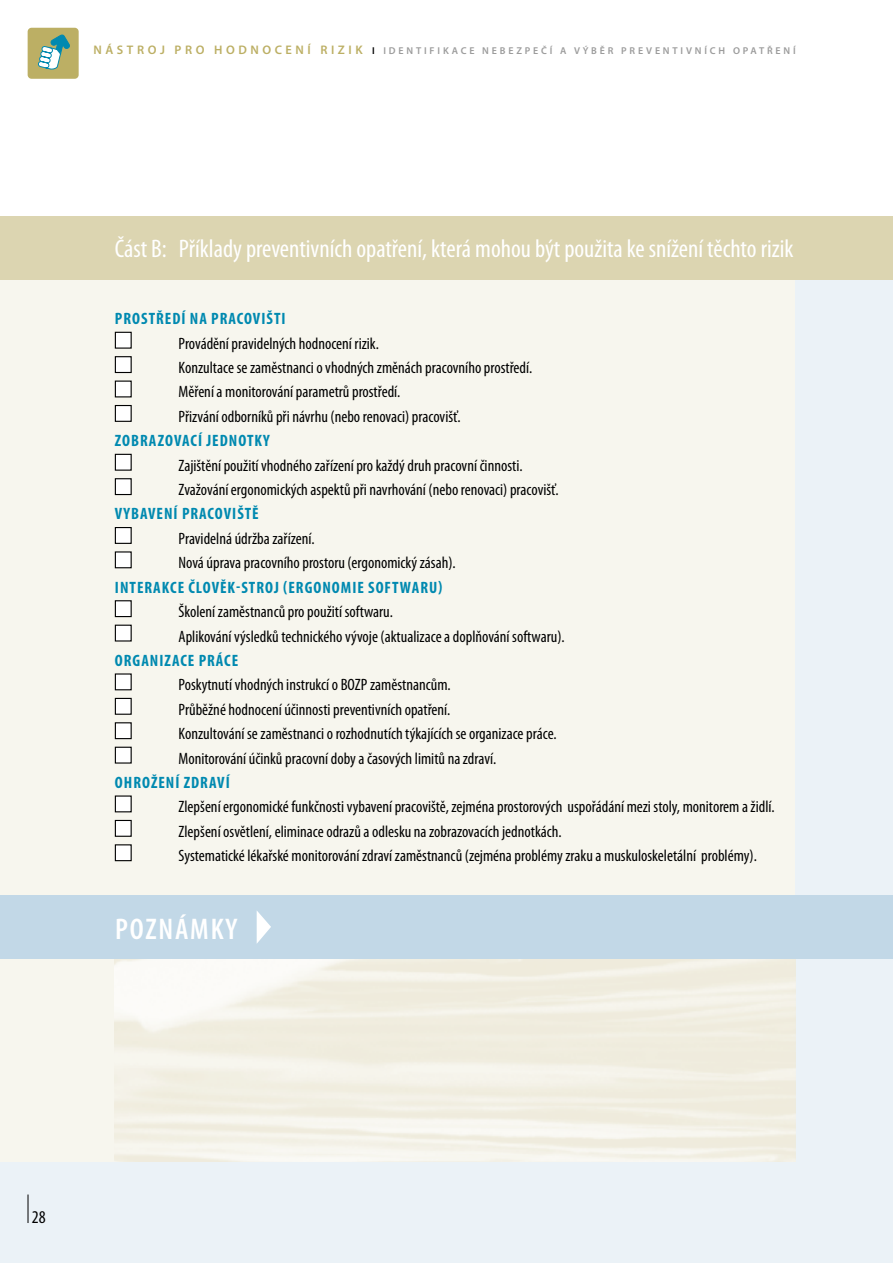
<style>
.page{position:relative;width:893px;height:1263px;background:#fff}
.page>*{position:absolute;margin:0;border:0;box-sizing:border-box;transform-origin:0 0}
.t1{font:600 condensed 30px "Myriad Pro";color:#fff}
.t2{font:condensed 25.5px "Myriad Pro";color:#fff}
.t3{font:condensed 18px "Myriad Pro";color:#000}
.t4{font:condensed 16.5px/24.5px "Myriad Pro";color:#000}
.t5{font:700 condensed 16.5px "Myriad Pro";letter-spacing:.06em;color:#0089b0}
.t6{font:600 9.9px "Myriad Pro";letter-spacing:.285em;color:#9c9c9c}
.s1{font-size:12.45px;color:#bcaf64}
.s2{color:#000}
</style>
<div class="page">
<div style="left:0;top:276px;width:893px;height:987px;background:#ebf2f7"></div>
<div style="left:0;top:266px;width:795px;height:895px;background:#f7f6ee"></div>
<div style="left:115px;top:332px;width:16px;height:16px;background:#fff"></div>
<div style="left:115px;top:332px;width:17px;height:17px;border:1px solid #000"></div>
<div style="left:115px;top:357px;width:16px;height:15px;background:#fff"></div>
<div style="left:115px;top:356px;width:17px;height:17px;border:1px solid #000"></div>
<div style="left:115px;top:381px;width:16px;height:16px;background:#fff"></div>
<div style="left:115px;top:381px;width:17px;height:16px;border:1px solid #000"></div>
<div style="left:115px;top:405px;width:16px;height:16px;background:#fff"></div>
<div style="left:115px;top:405px;width:17px;height:17px;border:1px solid #000"></div>
<div style="left:115px;top:454px;width:16px;height:16px;background:#fff"></div>
<div style="left:115px;top:454px;width:17px;height:17px;border:1px solid #000"></div>
<div style="left:115px;top:479px;width:16px;height:15px;background:#fff"></div>
<div style="left:115px;top:478px;width:17px;height:17px;border:1px solid #000"></div>
<div style="left:115px;top:528px;width:16px;height:15px;background:#fff"></div>
<div style="left:115px;top:527px;width:17px;height:17px;border:1px solid #000"></div>
<div style="left:115px;top:552px;width:16px;height:16px;background:#fff"></div>
<div style="left:115px;top:551px;width:17px;height:17px;border:1px solid #000"></div>
<div style="left:115px;top:601px;width:16px;height:15px;background:#fff"></div>
<div style="left:115px;top:600px;width:17px;height:17px;border:1px solid #000"></div>
<div style="left:115px;top:625px;width:16px;height:16px;background:#fff"></div>
<div style="left:115px;top:625px;width:17px;height:16px;border:1px solid #000"></div>
<div style="left:115px;top:674px;width:16px;height:16px;background:#fff"></div>
<div style="left:115px;top:698px;width:16px;height:16px;background:#fff"></div>
<div style="left:115px;top:698px;width:17px;height:17px;border:1px solid #000"></div>
<div style="left:115px;top:723px;width:16px;height:16px;background:#fff"></div>
<div style="left:115px;top:722px;width:17px;height:17px;border:1px solid #000"></div>
<div style="left:115px;top:747px;width:16px;height:16px;background:#fff"></div>
<div style="left:115px;top:747px;width:17px;height:16px;border:1px solid #000"></div>
<div style="left:115px;top:796px;width:16px;height:16px;background:#fff"></div>
<div style="left:115px;top:820px;width:16px;height:16px;background:#fff"></div>
<div style="left:115px;top:820px;width:17px;height:17px;border:1px solid #000"></div>
<div style="left:115px;top:845px;width:16px;height:16px;background:#fff"></div>
<div style="left:115px;top:844px;width:17px;height:17px;border:1px solid #000"></div>
<div style="left:0;top:216px;width:893px;height:64px;background:#dcd5b1"></div>
<img style="left:115px;top:959px;width:680px;height:202px">
<div style="left:0;top:895px;width:893px;height:64px;background:#c2d8e7"></div>
<svg style="left:257px;top:911px;width:14px;height:32px"></svg>
<svg style="left:28px;top:1194px;width:1px;height:29px"></svg>
<div style="left:28px;top:28px;width:51px;height:51px;background:#bcaf64;border-radius:4px"></div>
<svg style="left:38px;top:34px;width:32px;height:36px"></svg>
<p class="t6" style="left:94px;top:44px;width:704px"><span class="s1">NÁSTROJ PRO HODNOCENÍ RIZIK</span> <span class="s2">I</span> IDENTIFIKACE NEBEZPEČÍ A VÝBĚR PREVENTIVNÍCH OPATŘENÍ</p>
<h2 class="t2" style="left:115px;top:233px;width:680px">Část B: Příklady preventivních opatření, která mohou být použita ke snížení těchto rizik</h2>
<p class="t5" style="left:115px;top:308px;width:172px">PROSTŘEDÍ NA PRACOVIŠTI</p>
<p class="t4" style="left:179px;top:331px;width:355px">Provádění pravidelných hodnocení rizik.<br>Konzultace se zaměstnanci o vhodných změnách pracovního prostředí.<br>Měření a monitorování parametrů prostředí.<br>Přizvání odborníků při návrhu (nebo renovaci) pracovišť.</p>
<p class="t5" style="left:115px;top:430px;width:156px">ZOBRAZOVACÍ JEDNOTKY</p>
<p class="t4" style="left:179px;top:453px;width:381px">Zajištění použití vhodného zařízení pro každý druh pracovní činnosti.<br>Zvažování ergonomických aspektů při navrhování (nebo renovaci) pracovišť.</p>
<p class="t5" style="left:115px;top:504px;width:145px">VYBAVEN Í P RACOVIŠTĚ</p>
<p class="t4" style="left:179px;top:526px;width:279px">Pravidelná údržba zařízení.<br>Nová úprava pracovního prostoru (ergonomický zásah).</p>
<p class="t5" style="left:115px;top:577px;width:329px">INTERAKCE ČLOVĚK-STROJ (ERGONOMIE SOFTWARU)</p>
<p class="t4" style="left:179px;top:599px;width:388px">Školení zaměstnanců pro použití softwaru.<br>Aplikování výsledků technického vývoje (aktualizace a doplňování softwaru).</p>
<p class="t5" style="left:115px;top:650px;width:123px">ORGANIZACEPRÁCE</p>
<p class="t4" style="left:179px;top:672px;width:380px">Poskytnutí vhodných instrukcí o BOZP zaměstnancům.<br>Průběžné hodnocení účinnosti preventivních opatření.<br>Konzultování se zaměstnanci o rozhodnutích týkajících se organizace práce.<br>Monitorování účinků pracovní doby a časových limitů na zdraví.</p>
<p class="t5" style="left:115px;top:772px;width:116px">OHROŽEN Í ZDRAVÍ</p>
<p class="t4" style="left:179px;top:794px;width:598px">Zlepšení ergonomické funkčnosti vybavení pracoviště, zejména prostorových uspořádání mezi stoly, monitorem a židlí.<br>Zlepšení osvětlení, eliminace odrazů a odlesku na zobrazovacích jednotkách.<br>Systematické lékařské monitorování zdraví zaměstnanců (zejména problémy zraku a muskuloskeletální problémy).</p>
<h1 class="t1" style="left:115px;top:910px;width:124px">POZNÁMKY</h1>
<p class="t3" style="left:32px;top:1206px;width:15px">28</p>
</div>
